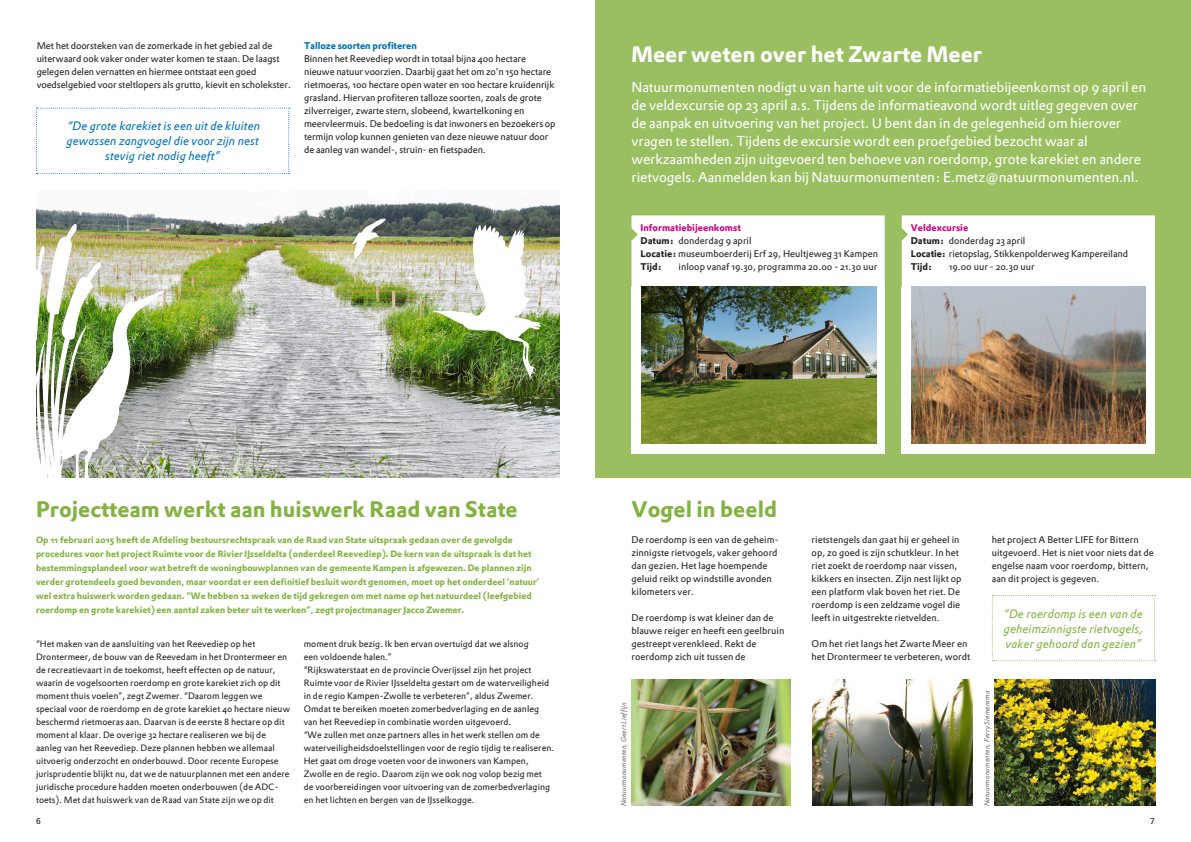
<style>
.page{position:relative;width:1191px;height:842px;background:#fff}
.page>*{position:absolute;margin:0;border:0;box-sizing:border-box;transform-origin:0 0}
.kop_18pt{font:700 22px "DTL Prokyon ST";color:#82b340}
.kop_18pt-2{font:700 22px "DTL Prokyon ST";color:#fff}
.plat_9pt{font:14px/18px "DTL Prokyon ST";letter-spacing:-.01em;color:#fff}
.plat_9pt-2{font:italic 12px/15px "DTL Prokyon ST";color:#0072bc;text-align:center}
.plat_9pt-3{font:italic 12px/15px "DTL Prokyon ST";color:#82b340;text-align:justify}
.plat_9pt-4{font:9.5px/13px "DTL Prokyon ST";color:#231f20}
.plat_9pt-5{font:700 9.5px "DTL Prokyon ST";color:#d6017f}
.plat_9pt-6{font:700 9.5px "DTL Prokyon ST";letter-spacing:-.01em;color:#0072bc}
.plat_9pt-7{font:700 9.5px "DTL Prokyon ST";color:#231f20}
.plat_9pt-8{font:9px/13px "DTL Prokyon ST";color:#231f20}
.plat_9pt-9{font:700 9px/14px "DTL Prokyon ST";color:#82b340}
.t1{font:8.5px "Frutiger LT Std";color:#231f20}
.plat_9pt-10{font:italic 7px "DTL Prokyon ST";color:#6c6d70}
.s1{font-weight:700}
</style>
<div class="page">
<img style="left:36px;top:197px;width:523px;height:281px">
<div style="left:595px;top:0;width:596px;height:478px;background:#99bf61"></div>
<div style="left:901px;top:215px;width:254px;height:72px;background:#fff"></div>
<div style="left:631px;top:215px;width:253px;height:72px;background:#fff"></div>
<div style="left:631px;top:287px;width:253px;height:167px;background:#fff"></div>
<div style="left:901px;top:287px;width:254px;height:167px;background:#fff"></div>
<img style="left:641px;top:287px;width:235px;height:156px">
<img style="left:911px;top:287px;width:234px;height:156px">
<svg style="left:991px;top:595px;width:164px;height:66px"></svg>
<img style="left:631px;top:679px;width:160px;height:127px">
<img style="left:813px;top:680px;width:159px;height:126px">
<img style="left:994px;top:679px;width:161px;height:127px">
<svg style="left:36px;top:108px;width:254px;height:66px"></svg>
<img style="left:432px;top:225px;width:109px;height:155px">
<img style="left:36px;top:224px;width:129px;height:254px">
<svg style="left:351px;top:218px;width:35px;height:41px"></svg>
<p class="plat_9pt-4" style="left:37px;top:39px;width:256px">Met het doorsteken van de zomerkade in het gebied zal de uiterwaard ook vaker onder water komen te staan. De laagst gelegen delen vernatten en hiermee ontstaat een goed voedselgebied voor steltlopers als grutto, kievit en scholekster.</p>
<p class="plat_9pt-6" style="left:304px;top:39px;width:114px">Talloze soorten profiteren</p>
<p class="plat_9pt-4" style="left:304px;top:52px;width:223px">Binnen het Reevediep wordt in totaal bijna 400 hectare</p>
<p class="plat_9pt-4" style="left:304px;top:65px;width:253px">nieuwe natuur voorzien. Daarbij gaat het om zo’n 150 hectare rietmoeras, 100 hectare open water en 100 hectare kruidenrijk grasland. Hiervan profiteren talloze soorten, zoals de grote zilverreiger, zwarte stern, slobeend, kwartelkoning en meervleermuis. De bedoeling is dat inwoners en bezoekers op termijn volop kunnen genieten van deze nieuwe natuur door de aanleg van wandel-, struin- en fietspaden.</p>
<p class="plat_9pt-2" style="left:66px;top:118px;width:195px">“De grote karekiet is een uit de kluiten gewassen zangvogel die voor zijn nest stevig riet nodig heeft”</p>
<p class="kop_18pt-2" style="left:631px;top:40px;width:352px">Meer weten over het Zwarte Meer</p>
<p class="plat_9pt" style="left:631px;top:78px;width:516px">Natuurmonumenten nodigt u van harte uit voor de informatiebijeenkomst op 9 april en de veldexcursie op 23 april a.s. Tijdens de informatieavond wordt uitleg gegeven over de aanpak en uitvoering van het project. U bent dan in de gelegenheid om hierover vragen te stellen. Tijdens de excursie wordt een proefgebied bezocht waar al werkzaamheden zijn uitgevoerd ten behoeve van roerdomp, grote karekiet en andere rietvogels. Aanmelden kan bij Natuurmonumenten: E.metz@natuurmonumenten.nl.</p>
<p class="plat_9pt-5" style="left:640px;top:221px;width:102px">Informatiebijeenkomst</p>
<p class="plat_9pt-4" style="left:640px;top:234px;width:113px"><span class="s1">Datum:</span> donderdag 9 april</p>
<p class="plat_9pt-4" style="left:640px;top:247px;width:239px"><span class="s1">Locatie:</span> museumboerderij Erf 29, Heultjeweg 31 Kampen</p>
<p class="plat_9pt-7" style="left:640px;top:260px;width:23px">Tijd:</p>
<p class="plat_9pt-4" style="left:678px;top:260px;width:200px">inloop vanaf 19.30, programma 20.00 - 21.30 uur</p>
<p class="plat_9pt-5" style="left:910px;top:221px;width:59px">Veldexcursie</p>
<p class="plat_9pt-4" style="left:910px;top:234px;width:116px"><span class="s1">Datum:</span> donderdag 23 april</p>
<p class="plat_9pt-4" style="left:910px;top:247px;width:219px"><span class="s1">Locatie:</span> rietopslag, Stikkenpolderweg Kampereiland</p>
<p class="plat_9pt-7" style="left:910px;top:260px;width:23px">Tijd:</p>
<p class="plat_9pt-4" style="left:948px;top:260px;width:87px">19.00 uur - 20.30 uur</p>
<p class="kop_18pt" style="left:36px;top:494px;width:483px">Projectteam werkt aan huiswerk Raad van State</p>
<p class="plat_9pt-9" style="left:36px;top:532px;width:505px">Op 11 februari 2015 heeft de Afdeling bestuursrechtspraak van de Raad van State uitspraak gedaan over de gevolgde procedures voor het project Ruimte voor de Rivier IJsseldelta (onderdeel Reevediep). De kern van de uitspraak is dat het bestemmingsplandeel voor wat betreft de woningbouwplannen van de gemeente Kampen is afgewezen. De plannen zijn verder grotendeels goed bevonden, maar voordat er een definitief besluit wordt genomen, moet op het onderdeel ‘natuur’ wel extra huiswerk worden gedaan. “We hebben 12 weken de tijd gekregen om met name op het natuurdeel (leefgebied roerdomp en grote karekiet) een aantal zaken beter uit te werken”, zegt projectmanager Jacco Zwemer.</p>
<p class="plat_9pt-8" style="left:36px;top:637px;width:256px">“Het maken van de aansluiting van het Reevediep op het Drontermeer, de bouw van de Reevedam in het Drontermeer en de recreatievaart in de toekomst, heeft effecten op de natuur, waarin de vogelsoorten roerdomp en grote karekiet zich op dit moment thuis voelen”, zegt Zwemer. “Daarom leggen we speciaal voor de roerdomp en de grote karekiet 40 hectare nieuw beschermd rietmoeras aan. Daarvan is de eerste 8 hectare op dit moment al klaar. De overige 32 hectare realiseren we bij de aanleg van het Reevediep. Deze plannen hebben we allemaal uitvoerig onderzocht en onderbouwd. Door recente Europese jurisprudentie blijkt nu, dat we de natuurplannen met een andere juridische procedure hadden moeten onderbouwen (de ADC&shy;toets). Met dat huiswerk van de Raad van State zijn we op dit</p>
<p class="plat_9pt-8" style="left:304px;top:637px;width:226px">moment druk bezig. Ik ben ervan overtuigd dat we alsnog een voldoende halen.”</p>
<p class="plat_9pt-8" style="left:304px;top:663px;width:252px">“Rijkswaterstaat en de provincie Overijssel zijn het project Ruimte voor de Rivier IJsseldelta gestart om de waterveiligheid in de regio Kampen-Zwolle te verbeteren”, aldus Zwemer.<br>Omdat te bereiken moeten zomerbedverlaging en de aanleg van het Reevediep in combinatie worden uitgevoerd.<br>“We zullen met onze partners alles in het werk stellen om de waterveiligheidsdoelstellingen voor de regio tijdig te realiseren.<br>Het gaat om droge voeten voor de inwoners van Kampen, Zwolle en de regio. Daarom zijn we ook nog volop bezig met<br>de voorbereidingen voor uitvoering van de zomerbedverlaging en het lichten en bergen van de IJsselkogge.</p>
<p class="t1" style="left:36px;top:816px;width:6px">6</p>
<p class="kop_18pt" style="left:631px;top:495px;width:147px">Vogel in beeld</p>
<p class="plat_9pt-4" style="left:631px;top:533px;width:149px">De roerdomp is een van de geheim&shy;zinnigste rietvogels, vaker gehoord dan gezien. Het lage hoempende geluid reikt op windstille avonden kilometers ver.</p>
<p class="plat_9pt-4" style="left:631px;top:611px;width:154px">De roerdomp is wat kleiner dan de blauwe reiger en heeft een geelbruin gestreept verenkleed. Rekt de roerdomp zich uit tussen de</p>
<p class="plat_9pt-10" style="left:619px;top:806px;width:105px;rotate:-90deg">Natuurmonumenten, Geert Lieffijn</p>
<p class="plat_9pt-4" style="left:811px;top:533px;width:151px">rietstengels dan gaat hij er geheel in op, zo goed is zijn schutkleur. In het riet zoekt de roerdomp naar vissen, kikkers en insecten. Zijn nest lijkt op een platform vlak boven het riet. De roerdomp is een zeldzame vogel die leeft in uitgestrekte rietvelden.</p>
<p class="plat_9pt-4" style="left:811px;top:637px;width:160px">Om het riet langs het Zwarte Meer en het Drontermeer te verbeteren, wordt</p>
<p class="plat_9pt-4" style="left:991px;top:533px;width:164px">het project A Better LIFE for Bittern uitgevoerd. Het is niet voor niets dat de engelse naam voor roerdomp, bittern, aan dit project is gegeven.</p>
<p class="plat_9pt-3" style="left:1003px;top:606px;width:141px">“De roerdomp is een van de geheimzinnigste rietvogels, vaker gehoord dan gezien”</p>
<p class="plat_9pt-10" style="left:982px;top:806px;width:117px;rotate:-90deg">Natuurmonumenten, Ferry Siemensma</p>
<p class="t1" style="left:1150px;top:816px;width:6px">7</p>
</div>
